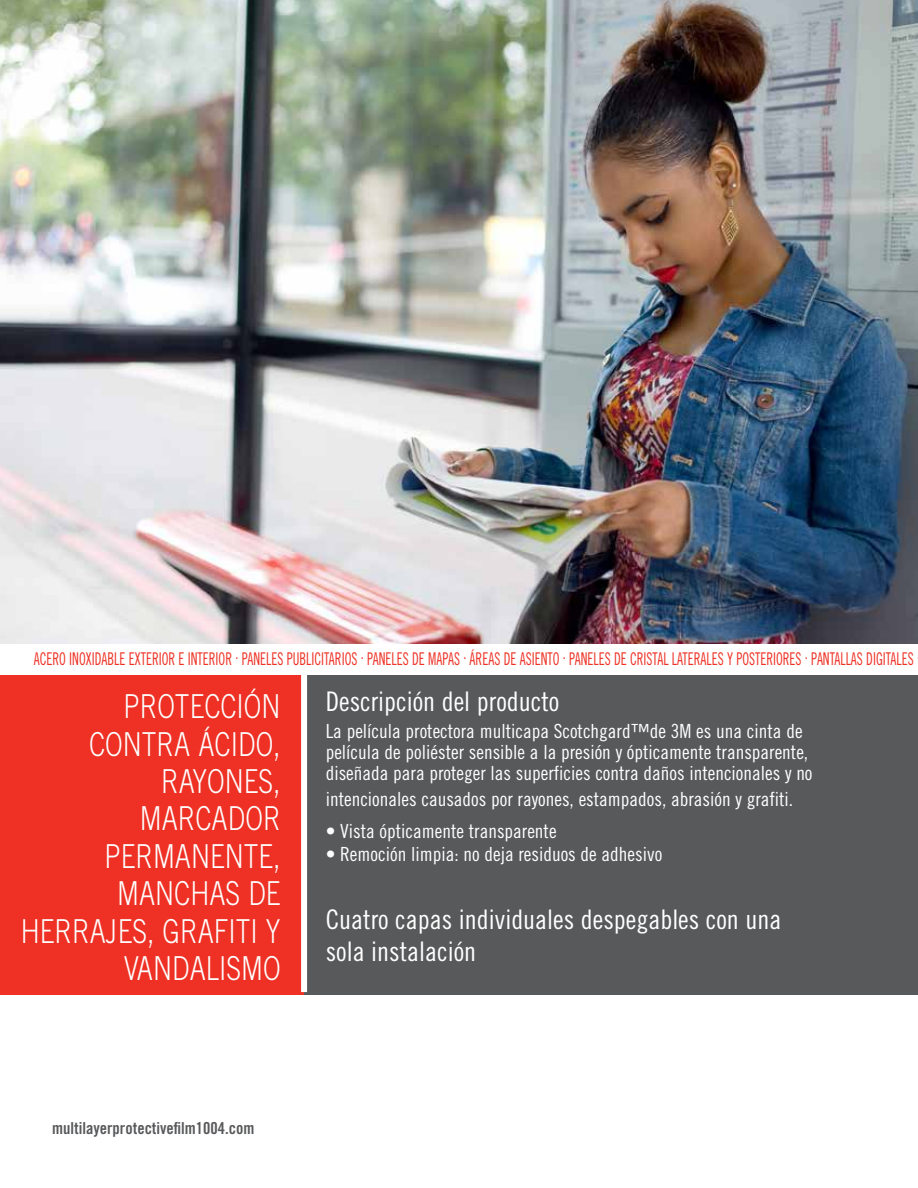
<style>
.page{position:relative;width:918px;height:1188px;background:#fff}
.page>*{position:absolute;margin:0;border:0;box-sizing:border-box;transform-origin:0 0}
.t1{font:300 33px/37.5px "Trade Gothic LT Std";color:#fff;text-align:right;scale:.8 1}
.t2{font:27px/32.4px "Trade Gothic LT Std Cn 18";color:#fff}
.t3{font:19.5px/21px "Trade Gothic LT Std Cn 18";color:#fff}
.t4{font:17.55px "Trade Gothic LT Std Cn 18";color:#ee3124;scale:.77 1}
.t5{font:16.5px "Trade Gothic LT Std Bd Cn 20";color:#58595b}
</style>
<div class="page">
<img style="left:0;top:0;width:918px;height:644px">
<div style="left:0;top:674px;width:320px;height:321px;background:#ee3124"></div>
<div style="left:304px;top:674px;width:614px;height:321px;background:#58595b"></div>
<div style="left:301px;top:668px;width:6px;height:324px;background:#fff"></div>
<p class="t4" style="left:34px;top:649px;width:1144px">ACERO INOXIDABLE EXTERIOR E INTERIOR . PANELES PUBLICITARIOS . PANELES DE MAPAS . ÁREAS DE ASIENTO . PANELES DE CRISTAL LATERALES Y POSTERIORES . PANTALLAS DIGITALES</p>
<h1 class="t1" style="left:21px;top:687px;width:326px">PROTECCIÓN<br>CONTRA ÁCIDO,<br>RAYONES,<br>MARCADOR<br>PERMANENTE,<br>MANCHAS DE<br>HERRAJES, GRAFITI Y<br>VANDALISMO</h1>
<h2 class="t2" style="left:326px;top:685px;width:235px">Descripción del producto</h2>
<p class="t3" style="left:326px;top:721px;width:488px">La película protectora multicapa Scotchgard™de 3M es una cinta de película de poliéster sensible a la presión y ópticamente transparente, diseñada para proteger las superficies contra daños intencionales y no</p>
<p class="t3" style="left:326px;top:788px;width:469px">intencionales causados por rayones, estampados, abrasión y grafiti.</p>
<p class="t3" style="left:326px;top:821px;width:232px">• Vista ópticamente transparente</p>
<p class="t3" style="left:326px;top:843px;width:338px">• Remoción limpia: no deja residuos de adhesivo</p>
<h2 class="t2" style="left:326px;top:903px;width:457px">Cuatro capas individuales despegables con una sola instalación</h2>
<p class="t5" style="left:52px;top:1118px;width:204px">multilayerprotectivefilm1004.com</p>
</div>
